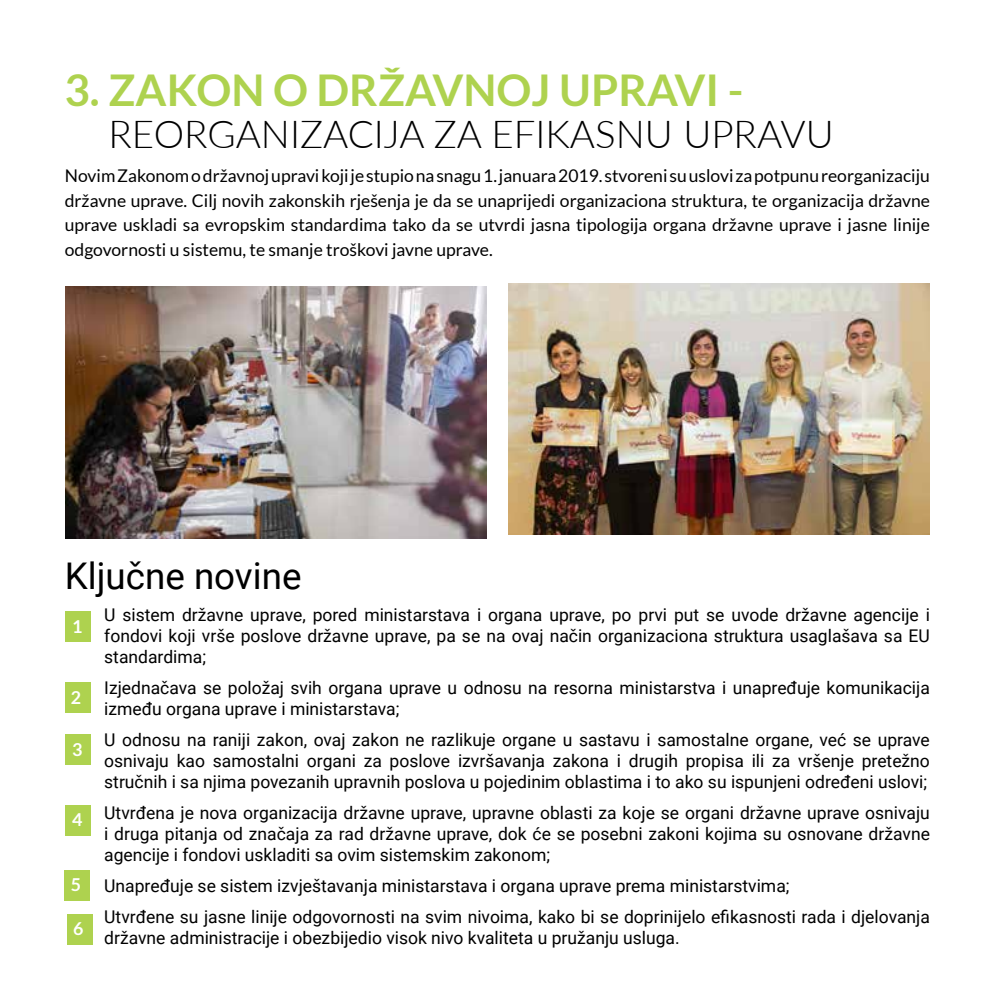
<style>
.page{position:relative;width:993px;height:993px;background:#fff}
.page>*{position:absolute;margin:0;border:0;box-sizing:border-box;transform-origin:0 0}
.t1{font:700 43.75px "Lato";color:#aed24f}
.t2{font:300 38.5px "Lato";color:#000}
.t3{font:36.75px "Roboto";color:#000}
.t4{font:700 17.85px "Lato";color:#fff}
.t5{font:17.5px/21px "Roboto";color:#000;text-align:justify}
.t6{font:17.5px/24.5px "Lato";color:#000;text-align:justify}
</style>
<div class="page">
<div style="left:66px;top:611px;width:25px;height:31px;background:#aed24f"></div>
<div style="left:66px;top:681px;width:25px;height:31px;background:#aed24f"></div>
<div style="left:66px;top:734px;width:25px;height:31px;background:#aed24f"></div>
<div style="left:66px;top:805px;width:25px;height:30px;background:#aed24f"></div>
<div style="left:64px;top:869px;width:26px;height:31px;background:#aed24f"></div>
<div style="left:67px;top:913px;width:25px;height:31px;background:#aed24f"></div>
<img style="left:66px;top:286px;width:420px;height:252px">
<img style="left:509px;top:283px;width:420px;height:251px">
<h1 class="t1" style="left:64px;top:65px;width:680px">3. ZAKON O DRŽAVNOJ UPRAVI -</h1>
<h2 class="t2" style="left:108px;top:108px;width:726px">REORGANIZACIJA ZA EFIKASNU UPRAVU</h2>
<p class="t6" style="left:65px;top:163px;width:866px">Novim Zakonom o državnoj upravi koji je stupio na snagu 1. januara 2019. stvoreni su uslovi za potpunu reorganizaciju državne uprave. Cilj novih zakonskih rješenja je da se unaprijedi organizaciona struktura, te organizacija državne uprave uskladi sa evropskim standardima tako da se utvrdi jasna tipologija organa državne uprave i jasne linije odgovornosti u sistemu, te smanje troškovi javne uprave.</p>
<h3 class="t3" style="left:65px;top:549px;width:238px">Ključne novine</h3>
<p class="t4" style="left:72px;top:615px;width:12px">1</p>
<p class="t5" style="left:104px;top:603px;width:826px">U sistem državne uprave, pored ministarstava i organa uprave, po prvi put se uvode državne agencije i fondovi koji vrše poslove državne uprave, pa se na ovaj način organizaciona struktura usaglašava sa EU standardima;</p>
<p class="t5" style="left:104px;top:676px;width:826px">Izjednačava se položaj svih organa uprave u odnosu na resorna ministarstva i unapređuje komunikacija između organa uprave i ministarstava;</p>
<p class="t5" style="left:104px;top:728px;width:826px">U odnosu na raniji zakon, ovaj zakon ne razlikuje organe u sastavu i samostalne organe, već se uprave osnivaju kao samostalni organi za poslove izvršavanja zakona i drugih propisa ili za vršenje pretežno stručnih i sa njima povezanih upravnih poslova u pojedinim oblastima i to ako su ispunjeni određeni uslovi;</p>
<p class="t5" style="left:104px;top:801px;width:826px">Utvrđena je nova organizacija državne uprave, upravne oblasti za koje se organi državne uprave osnivaju i druga pitanja od značaja za rad državne uprave, dok će se posebni zakoni kojima su osnovane državne agencije i fondovi uskladiti sa ovim sistemskim zakonom;</p>
<p class="t5" style="left:104px;top:869px;width:826px;line-height:31px">Unapređuje se sistem izvještavanja ministarstava i organa uprave prema ministarstvima;<br>Utvrđene su jasne linije odgovornosti na svim nivoima, kako bi se doprinijelo efikasnosti rada i djelovanja</p>
<p class="t5" style="left:104px;top:926px;width:576px">državne administracije i obezbijedio visok nivo kvaliteta u pružanju usluga.</p>
<p class="t4" style="left:71px;top:686px;width:12px">2</p>
<p class="t4" style="left:72px;top:738px;width:12px">3</p>
<p class="t4" style="left:72px;top:809px;width:12px">4</p>
<p class="t4" style="left:71px;top:873px;width:12px">5</p>
<p class="t4" style="left:73px;top:917px;width:12px">6</p>
</div>
